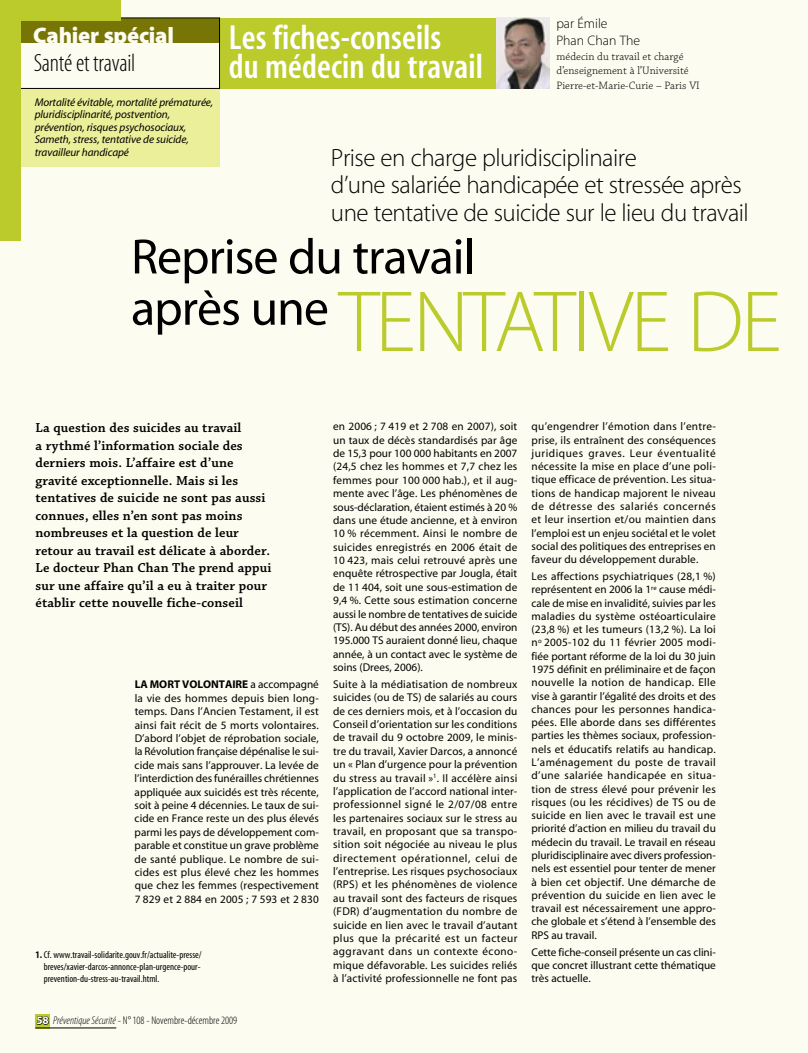
<style>
.page{position:relative;width:808px;height:1053px;background:#fff}
.page>*{position:absolute;margin:0;border:0;box-sizing:border-box;transform-origin:0 0}
.t1{font:87.5px "Myriad MM 215 600";letter-spacing:-.03em;color:#bacb2b}
.t2{font:50px "Myriad MM 400 600";letter-spacing:-.02em;color:#000}
.t3{font:35px/28.8px "Myriad MM 565 300";letter-spacing:.005em;color:#fff}
.t4{font:25px/27.5px "Myriad MM 215 600";letter-spacing:-.02em;color:#000}
.t5{font:25px "Myriad MM 215 300";letter-spacing:-.01em;color:#000}
.t6{font:22.5px "Myriad MM 830 600";letter-spacing:-.01em;color:#fdfcf0}
.t7{font:600 13.75px/17.5px "Chaparral Pro";letter-spacing:.01em;color:#000}
.t8{font:13.75px/17px "Myriad MM 215 600";color:#000}
.t9{font:11.25px/13.4px "Myriad MM 400 600";letter-spacing:.01em;color:#000;text-align:justify}
.t10{font:11.25px/12.5px "Myriad MM It 400 600";letter-spacing:-.01em;color:#000}
.t11{font:300 11.25px/14.5px "Chaparral Pro";letter-spacing:.005em;color:#000}
.t12{font:11.25px "Myriad MM 215 300";color:#000}
.t13{font:11.25px "Myriad MM 700 600";color:#000}
.t14{font:10px/12.2px "Myriad MM 400 300";color:#000;text-align:justify}
.s1{font-family:"Myriad MM 400 600"}
.s2{font-family:"Myriad MM 700 300"}
.s3{font-family:"Myriad MM 700 600";color:#fff}
.s4{font-family:"Myriad MM It 215 300"}
</style>
<div class="page">
<div style="left:0;top:0;width:808px;height:1052px;background:#fdfcf0"></div>
<div style="left:21px;top:89px;width:199px;height:78px;background:#ecef99"></div>
<div style="left:220px;top:18px;width:276px;height:71px;background:#bacb2b"></div>
<img style="left:496px;top:18px;width:53px;height:71px">
<div style="left:11px;top:18px;width:209px;height:25px;background:#767506"></div>
<div style="left:11px;top:18px;width:209px;height:71px;border:1px solid #000"></div>
<div style="left:0;top:0;width:120px;height:21px;background:#bacb2b"></div>
<svg style="left:35px;top:1014px;width:15px;height:13px"></svg>
<div style="left:0;top:0;width:21px;height:241px;background:#bacb2b"></div>
<hr style="left:35px;top:1027px;width:81px;height:1px;background:#000">
<svg style="left:36px;top:1015px;width:13px;height:9px"></svg>
<h3 class="t6" style="left:33px;top:24px;width:142px">Cahier spécial</h3>
<h3 class="t5" style="left:34px;top:51px;width:103px">Santé et travail</h3>
<h3 class="t3" style="left:229px;top:25px;width:256px">Les fiches-conseils<br>du médecin du travail</h3>
<p class="t8" style="left:556px;top:16px;width:85px">par Émile<br>Phan Chan The</p>
<p class="t11" style="left:556px;top:49px;width:145px">médecin du travail et chargé d’enseignement à l’Université<br>Pierre-et-Marie-Curie – Paris VI</p>
<p class="t10" style="left:35px;top:96px;width:180px">Mortalité évitable, mortalité prématurée, pluridisciplinarité, postvention, prévention, risques psychosociaux, Sameth, stress, tentative de suicide, travailleur handicapé</p>
<h3 class="t4" style="left:331px;top:145px;width:419px">Prise en charge pluridisciplinaire<br>d’une salariée handicapée et stressée après une tentative de suicide sur le lieu du travail</h3>
<h2 class="t2" style="left:131px;top:232px;width:345px">Reprise du travail</h2>
<h1 class="t1" style="left:131px;top:279px;width:652px"><sup>après</sup> <sup>une</sup> TENTATIVE DE</h1>
<p class="t7" style="left:35px;top:419px;width:237px">La question des suicides au travail<br>a rythmé l’information sociale des derniers mois. L’affaire est d’une gravité exceptionnelle. Mais si les tentatives de suicide ne sont pas aussi connues, elles n’en sont pas moins nombreuses et la question de leur retour au travail est délicate à aborder.<br>Le docteur Phan Chan The prend appui sur une affaire qu’il a eu à traiter pour établir cette nouvelle fiche-conseil</p>
<p class="t13" style="left:135px;top:679px;width:186px">LA MORT VOLONTAIRE <span class="s1">a accompagné</span></p>
<p class="t9" style="left:135px;top:692px;width:186px">la vie des hommes depuis bien long&shy;temps. Dans l’Ancien Testament, il est ainsi fait récit de 5 morts volontaires.<br>D’abord l’objet de réprobation sociale, la Révolution française dépénalise le sui&shy;cide mais sans l’approuver. La levée de l’interdiction des funérailles chrétiennes appliquée aux suicidés est très récente, soit à peine 4 décennies. Le taux de sui&shy;cide en France reste un des plus élevés parmi les pays de développement com&shy;parable et constitue un grave problème de santé publique. Le nombre de sui&shy;cides est plus élevé chez les hommes que chez les femmes (respectivement 7 829 et 2 884 en 2005 ; 7 593 et 2 830</p>
<p class="t14" style="left:44px;top:948px;width:159px;text-indent:-8px"><span class="s2">1.</span> Cf. www.travail-solidarite.gouv.fr/actualite-presse/ breves/xavier-darcos-annonce-plan-urgence-pour&shy;prevention-du-stress-au-travail.html.</p>
<p class="t12" style="left:37px;top:1014px;width:202px"><span class="s3">58</span> <span class="s4">Préventique Sécurité</span> - N° 108 - Novembre-décembre 2009</p>
<p class="t9" style="left:333px;top:420px;width:186px">en 2006 ; 7 419 et 2 708 en 2007), soit un taux de décès standardisés par âge de 15,3 pour 100 000 habitants en 2007 (24,5 chez les hommes et 7,7 chez les femmes pour 100 000 hab.), et il aug&shy;mente avec l’âge. Les phénomènes de sous-déclaration, étaient estimés à 20 % dans une étude ancienne, et à environ 10 % récemment. Ainsi le nombre de suicides enregistrés en 2006 était de 10 423, mais celui retrouvé après une enquête rétrospective par Jougla, était de 11 404, soit une sous-estimation de 9,4 %. Cette sous estimation concerne aussi le nombre de tentatives de suicide (TS). Au début des années 2000, environ 195.000 TS auraient donné lieu, chaque année, à un contact avec le système de soins (Drees, 2006).</p>
<p class="t9" style="left:333px;top:678px;width:186px">Suite à la médiatisation de nombreux suicides (ou de TS) de salariés au cours de ces derniers mois, et à l’occasion du Conseil d’orientation sur les conditions de travail du 9 octobre 2009, le minis&shy;tre du travail, Xavier Darcos, a annoncé un « Plan d’urgence pour la prévention du stress au travail »<sup>1</sup>. Il accélère ainsi l’application de l’accord national inter&shy;professionnel signé le 2/07/08 entre les partenaires sociaux sur le stress au travail, en proposant que sa transpo&shy;sition soit négociée au niveau le plus directement opérationnel, celui de l’entreprise. Les risques psychosociaux (RPS) et les phénomènes de violence au travail sont des facteurs de risques (FDR) d’augmentation du nombre de suicide en lien avec le travail d’autant plus que la précarité est un facteur aggravant dans un contexte écono&shy;mique défavorable. Les suicides reliés à l’activité professionnelle ne font pas</p>
<p class="t9" style="left:531px;top:420px;width:186px">qu’engendrer l’émotion dans l’entre&shy;prise, ils entraînent des conséquences juridiques graves. Leur éventualité nécessite la mise en place d’une poli&shy;tique efficace de prévention. Les situa&shy;tions de handicap majorent le niveau de détresse des salariés concernés et leur insertion et/ou maintien dans l’emploi est un enjeu sociétal et le volet social des politiques des entreprises en faveur du développement durable.</p>
<p class="t9" style="left:531px;top:570px;width:186px">Les affections psychiatriques (28,1 %) représentent en 2006 la 1<sup>re</sup> cause médi&shy;cale de mise en invalidité, suivies par les maladies du système ostéoarticulaire (23,8 %) et les tumeurs (13,2 %). La loi n<sup>o</sup> 2005-102 du 11 février 2005 modi&shy;fiée portant réforme de la loi du 30 juin 1975 définit en préliminaire et de façon nouvelle la notion de handicap. Elle vise à garantir l’égalité des droits et des chances pour les personnes handica&shy;pées. Elle aborde dans ses différentes parties les thèmes sociaux, profession&shy;nels et éducatifs relatifs au handicap.<br>L’aménagement du poste de travail d’une salariée handicapée en situa&shy;tion de stress élevé pour prévenir les risques (ou les récidives) de TS ou de suicide en lien avec le travail est une priorité d’action en milieu du travail du médecin du travail. Le travail en réseau pluridisciplinaire avec divers profession&shy;nels est essentiel pour tenter de mener à bien cet objectif. Une démarche de prévention du suicide en lien avec le travail est nécessairement une appro&shy;che globale et s’étend à l’ensemble des RPS au travail.</p>
<p class="t9" style="left:531px;top:945px;width:186px">Cette fiche-conseil présente un cas clini&shy;que concret illustrant cette thématique très actuelle.</p>
</div>
